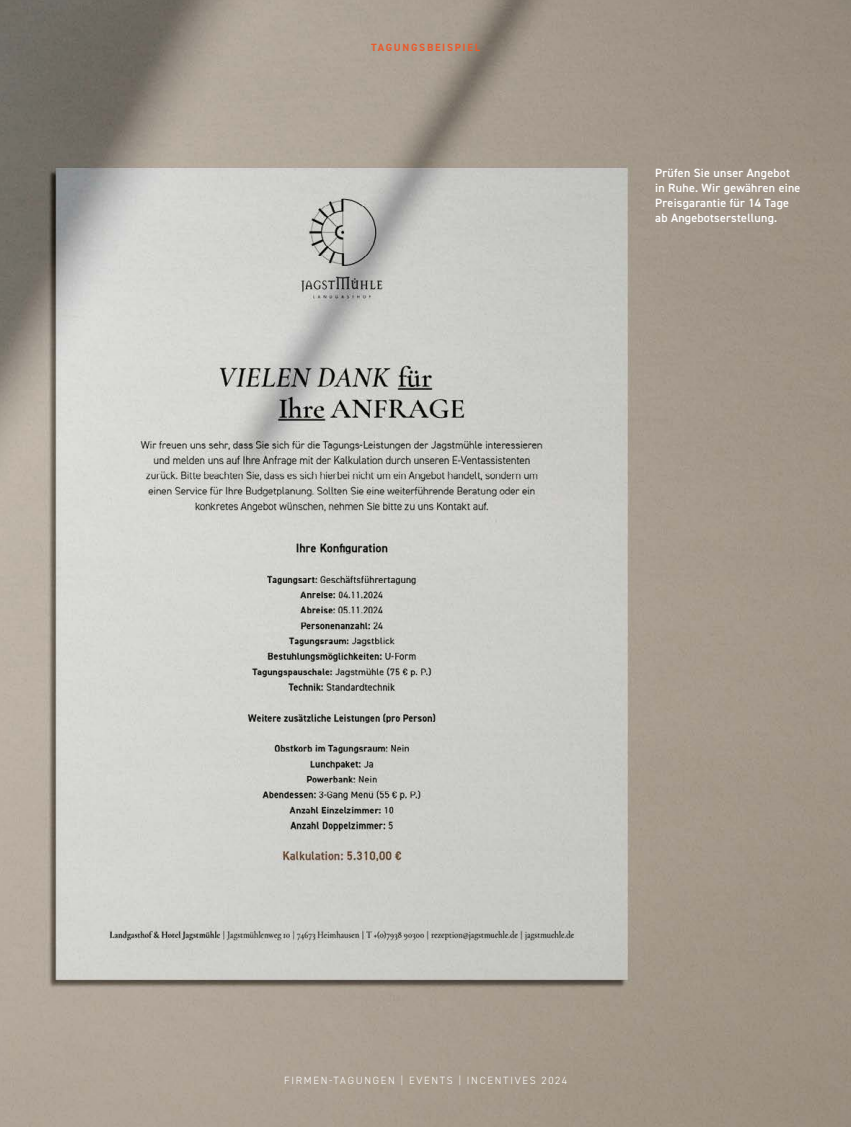
<style>
.page{position:relative;width:851px;height:1127px;background:#fff}
.page>*{position:absolute;margin:0;border:0;box-sizing:border-box;transform-origin:0 0}
.t1{font:600 12px/15px "DIN2014";letter-spacing:.02em;color:#fff}
.t2{font:300 10.5px "DIN2014";letter-spacing:.16em;color:#fff}
.t3{font:700 10.5px "DIN2014";letter-spacing:.16em;color:#ea5a2b}
</style>
<div class="page">
<img style="left:0;top:0;width:850px;height:1127px">
<p class="t3" style="left:371px;top:40px;width:110px">TAGUNGSBEISPIEL</p>
<p class="t1" style="left:655px;top:165px;width:147px">Prüfen Sie unser Angebot in Ruhe. Wir gewähren eine<br>Preisgarantie für 14 Tage ab Angebotserstellung.</p>
<p class="t2" style="left:284px;top:1074px;width:284px">FIRMEN-TAGUNGEN | EVENTS | INCENTIVES 2024</p>
</div>
